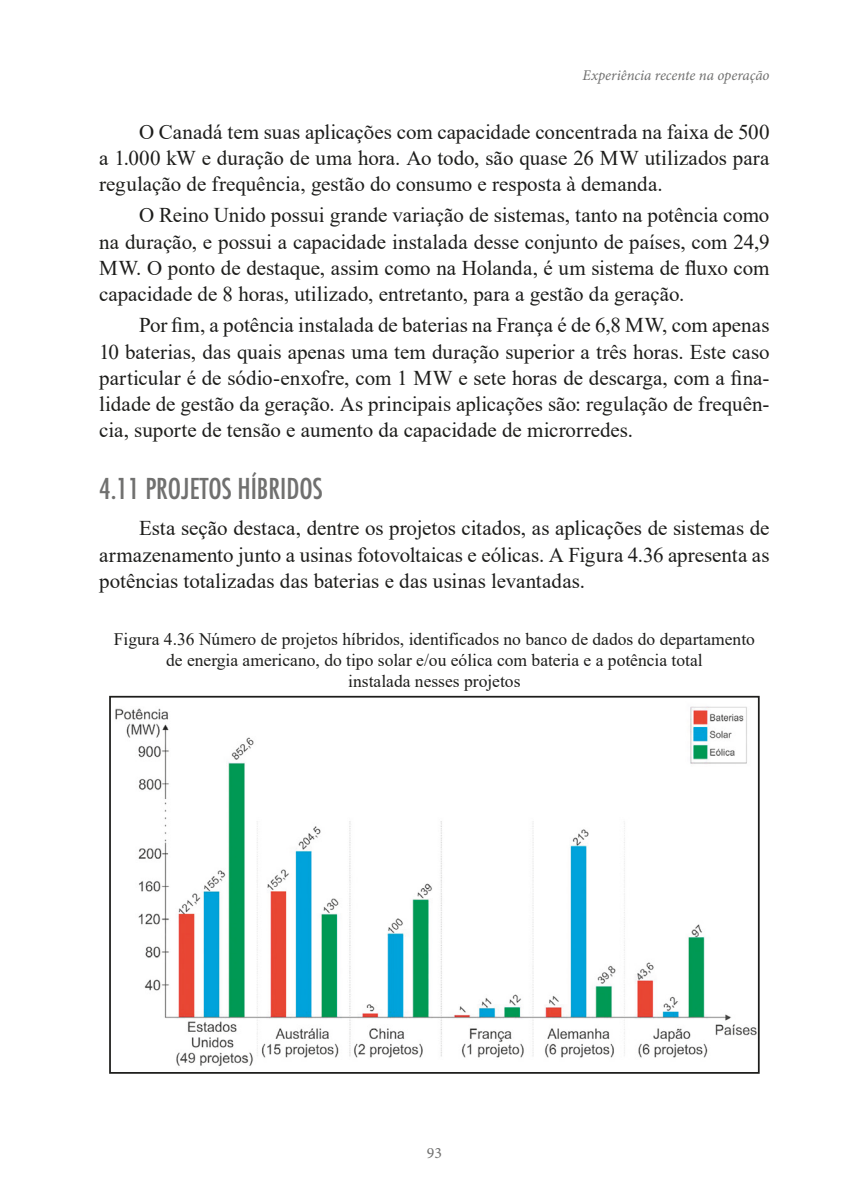
<style>
.page{position:relative;width:844px;height:1191px;background:#fff}
.page>*{position:absolute;margin:0;border:0;box-sizing:border-box;transform-origin:0 0}
.t1{font:condensed 28px "Futura Std";color:#70706f}
.t2{font:21px/26.2px "Times New Roman";letter-spacing:.005em;color:#1d1d1b;text-align:justify}
.t3{font:17.5px/21px "Times New Roman";color:#1d1d1b;text-align:center}
.t4{font:15.75px "Minion Pro";color:#70706f}
.t5{font:italic 14.88px "Minion Pro";letter-spacing:-.005em;color:#70706f}
</style>
<div class="page">
<img style="left:115px;top:706px;width:641px;height:360px">
<div style="left:109px;top:696px;width:650px;height:377px;border:2px solid #1d1d1b"></div>
<p class="t5" style="left:582px;top:65px;width:188px">Experiência recente na operação</p>
<p class="t2" style="left:99px;top:118px;width:671px;text-indent:40px">O Canadá tem suas aplicações com capacidade concentrada na faixa de 500 a 1.000 kW e duração de uma hora. Ao todo, são quase 26 MW utilizados para regulação de frequência, gestão do consumo e resposta à demanda.</p>
<p class="t2" style="left:99px;top:201px;width:671px;text-indent:40px">O Reino Unido possui grande variação de sistemas, tanto na potência como na duração, e possui a capacidade instalada desse conjunto de países, com 24,9<br>MW. O ponto de destaque, assim como na Holanda, é um sistema de fluxo com capacidade de 8 horas, utilizado, entretanto, para a gestão da geração.</p>
<p class="t2" style="left:99px;top:311px;width:671px;text-indent:40px">Por fim, a potência instalada de baterias na França é de 6,8 MW, com apenas 10 baterias, das quais apenas uma tem duração superior a três horas. Este caso particular é de sódio-enxofre, com 1 MW e sete horas de descarga, com a fina&shy;lidade de gestão da geração. As principais aplicações são: regulação de frequên&shy;cia, suporte de tensão e aumento da capacidade de microrredes.</p>
<h1 class="t1" style="left:99px;top:472px;width:225px">4.11 PROJETOS HÍBRIDOS</h1>
<p class="t2" style="left:99px;top:514px;width:671px;text-indent:40px">Esta seção destaca, dentre os projetos citados, as aplicações de sistemas de armazenamento junto a usinas fotovoltaicas e eólicas. A Figura 4.36 apresenta as potências totalizadas das baterias e das usinas levantadas.</p>
<p class="t3" style="left:114px;top:628px;width:642px">Figura 4.36 Número de projetos híbridos, identificados no banco de dados do departamento de energia americano, do tipo solar e/ou eólica com bateria e a potência total<br>instalada nesses projetos</p>
<p class="t4" style="left:426px;top:1142px;width:17px">93</p>
</div>
